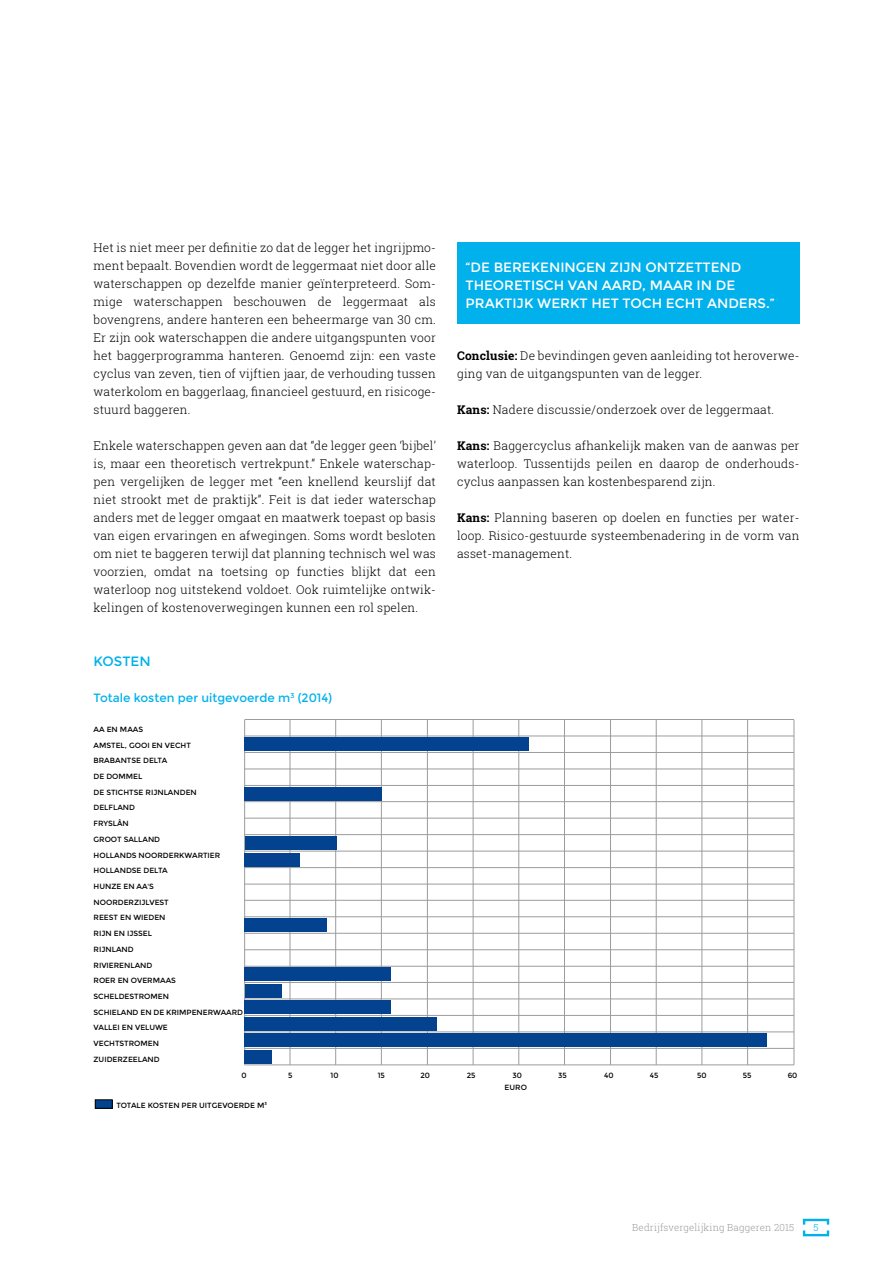
<style>
.page{position:relative;width:893px;height:1263px;background:#fff}
.page>*{position:absolute;margin:0;border:0;box-sizing:border-box;transform-origin:0 0}
.H2__wit{font:13.5px/18px "Montserrat";color:#fff}
.t1{font:13.5px "Montserrat";color:#00b1eb}
.Leestekst{font:300 12px/18px "Roboto Slab";letter-spacing:.015em;color:#000;text-align:justify}
.t2{font:12px "Montserrat";color:#00b1eb}
.t3{font:300 9.75px "Roboto Slab";letter-spacing:.015em;color:#9c9c9c}
.t4{font:300 9.75px "Roboto Slab";color:#00b1eb}
.t5{font:7.5px/15.8px "Montserrat";color:#000}
.s1{font-weight:700}
</style>
<div class="page">
<svg style="left:803px;top:1219px;width:26px;height:5px"></svg>
<svg style="left:803px;top:1230px;width:26px;height:6px"></svg>
<div style="left:457px;top:243px;width:342px;height:81px;background:#00b1eb"></div>
<hr style="left:244px;top:720px;width:1px;height:345px;background:#9c9c9c">
<hr style="left:245px;top:719px;width:549px;height:1px;background:#9c9c9c">
<hr style="left:245px;top:736px;width:549px;height:1px;background:#9c9c9c">
<hr style="left:245px;top:752px;width:549px;height:1px;background:#9c9c9c">
<hr style="left:245px;top:769px;width:549px;height:1px;background:#9c9c9c">
<hr style="left:245px;top:785px;width:549px;height:1px;background:#9c9c9c">
<hr style="left:245px;top:801px;width:549px;height:1px;background:#9c9c9c">
<hr style="left:245px;top:818px;width:549px;height:1px;background:#9c9c9c">
<hr style="left:245px;top:834px;width:549px;height:1px;background:#9c9c9c">
<hr style="left:245px;top:851px;width:549px;height:1px;background:#9c9c9c">
<hr style="left:245px;top:867px;width:549px;height:1px;background:#9c9c9c">
<hr style="left:245px;top:884px;width:549px;height:1px;background:#9c9c9c">
<hr style="left:245px;top:900px;width:549px;height:1px;background:#9c9c9c">
<hr style="left:245px;top:916px;width:549px;height:1px;background:#9c9c9c">
<hr style="left:245px;top:933px;width:549px;height:1px;background:#9c9c9c">
<hr style="left:245px;top:949px;width:549px;height:1px;background:#9c9c9c">
<hr style="left:245px;top:966px;width:549px;height:1px;background:#9c9c9c">
<hr style="left:245px;top:982px;width:549px;height:1px;background:#9c9c9c">
<hr style="left:245px;top:999px;width:549px;height:1px;background:#9c9c9c">
<hr style="left:245px;top:1015px;width:549px;height:1px;background:#9c9c9c">
<hr style="left:245px;top:1032px;width:549px;height:1px;background:#9c9c9c">
<hr style="left:245px;top:1048px;width:549px;height:1px;background:#9c9c9c">
<hr style="left:290px;top:720px;width:1px;height:345px;background:#9c9c9c">
<hr style="left:335px;top:720px;width:1px;height:345px;background:#9c9c9c">
<hr style="left:381px;top:720px;width:1px;height:345px;background:#9c9c9c">
<hr style="left:427px;top:720px;width:1px;height:345px;background:#9c9c9c">
<hr style="left:473px;top:720px;width:1px;height:345px;background:#9c9c9c">
<hr style="left:519px;top:720px;width:1px;height:345px;background:#9c9c9c">
<hr style="left:564px;top:720px;width:1px;height:345px;background:#9c9c9c">
<hr style="left:610px;top:720px;width:1px;height:345px;background:#9c9c9c">
<hr style="left:656px;top:720px;width:1px;height:345px;background:#9c9c9c">
<hr style="left:702px;top:720px;width:1px;height:345px;background:#9c9c9c">
<hr style="left:747px;top:720px;width:1px;height:345px;background:#9c9c9c">
<div style="left:245px;top:738px;width:284px;height:13px;background:#03428e"></div>
<div style="left:245px;top:787px;width:137px;height:13px;background:#03428e"></div>
<div style="left:245px;top:836px;width:91px;height:14px;background:#03428e"></div>
<div style="left:245px;top:853px;width:55px;height:13px;background:#03428e"></div>
<div style="left:245px;top:918px;width:82px;height:14px;background:#03428e"></div>
<div style="left:245px;top:968px;width:146px;height:13px;background:#03428e"></div>
<div style="left:245px;top:984px;width:36px;height:13px;background:#03428e"></div>
<div style="left:245px;top:1001px;width:146px;height:13px;background:#03428e"></div>
<div style="left:245px;top:1017px;width:192px;height:13px;background:#03428e"></div>
<div style="left:245px;top:1033px;width:522px;height:14px;background:#03428e"></div>
<div style="left:245px;top:1050px;width:27px;height:13px;background:#03428e"></div>
<hr style="left:245px;top:1064px;width:549px;height:1px;background:#9c9c9c">
<hr style="left:794px;top:720px;width:1px;height:345px;background:#9c9c9c">
<div style="left:95px;top:1100px;width:17px;height:8px;background:#03428e"></div>
<div style="left:95px;top:1099px;width:18px;height:10px;border:1px solid #000"></div>
<p class="Leestekst" style="left:94px;top:238px;width:344px">Het is niet meer per definitie zo dat de legger het ingrijpmo&shy;ment bepaalt. Bovendien wordt de leggermaat niet door alle waterschappen op dezelfde manier geïnterpreteerd. Som&shy;mige waterschappen beschouwen de leggermaat als bovengrens, andere hanteren een beheermarge van 30 cm.<br>Er zijn ook waterschappen die andere uitgangspunten voor het baggerprogramma hanteren. Genoemd zijn: een vaste cyclus van zeven, tien of vijftien jaar, de verhouding tussen waterkolom en baggerlaag, financieel gestuurd, en risicoge&shy;stuurd baggeren.</p>
<p class="Leestekst" style="left:94px;top:436px;width:344px">Enkele waterschappen geven aan dat “de legger geen ‘bijbel’ is, maar een theoretisch vertrekpunt.” Enkele waterschap&shy;pen vergelijken de legger met “een knellend keurslijf dat niet strookt met de praktijk”. Feit is dat ieder waterschap anders met de legger omgaat en maatwerk toepast op basis van eigen ervaringen en afwegingen. Soms wordt besloten om niet te baggeren terwijl dat planning technisch wel was voorzien, omdat na toetsing op functies blijkt dat een waterloop nog uitstekend voldoet. Ook ruimtelijke ontwik&shy;kelingen of kostenoverwegingen kunnen een rol spelen.</p>
<h2 class="t1" style="left:94px;top:653px;width:59px">KOSTEN</h2>
<p class="t2" style="left:94px;top:690px;width:240px">Totale kosten per uitgevoerde m<sup>3</sup> (2014)</p>
<p class="t5" style="left:94px;top:721px;width:128px">AA EN MAAS<br>AMSTEL, GOOI EN VECHT<br>BRABANTSE DELTA<br>DE DOMMEL<br>DE STICHTSE RIJNLANDEN<br>DELFLAND<br>FRYSLÂN<br>GROOT SALLAND<br>HOLLANDS NOORDERKWARTIER<br>HOLLANDSE DELTA<br>HUNZE EN AA'S<br>NOORDERZIJLVEST<br>REEST EN WIEDEN<br>RIJN EN IJSSEL<br>RIJNLAND<br>RIVIERENLAND</p>
<p class="t5" style="left:94px;top:988px;width:151px">SCHELDESTROMEN<br>SCHIELAND EN DE KRIMPENERWAARD<br>VALLEI EN VELUWE<br>VECHTSTROMEN<br>ZUIDERZEELAND</p>
<p class="t5" style="left:94px;top:973px;width:84px">ROER EN OVERMAAS</p>
<p class="H2__wit" style="left:466px;top:258px;width:311px">“DE BEREKENINGEN ZIJN ONTZETTEND<br>THEORETISCH VAN AARD, MAAR IN DE<br>PRAKTIJK WERKT HET TOCH ECHT ANDERS.”</p>
<p class="Leestekst" style="left:457px;top:346px;width:344px"><span class="s1">Conclusie:</span> De bevindingen geven aanleiding tot heroverwe&shy;ging van de uitgangspunten van de legger.</p>
<p class="Leestekst" style="left:457px;top:400px;width:319px"><span class="s1">Kans:</span> Nadere discussie/onderzoek over de leggermaat.</p>
<p class="Leestekst" style="left:457px;top:436px;width:344px"><span class="s1">Kans:</span> Baggercyclus afhankelijk maken van de aanwas per waterloop. Tussentijds peilen en daarop de onderhouds&shy;cyclus aanpassen kan kostenbesparend zijn.</p>
<p class="Leestekst" style="left:457px;top:508px;width:344px"><span class="s1">Kans:</span> Planning baseren op doelen en functies per water&shy;loop. Risico-gestuurde systeembenadering in de vorm van asset-management.</p>
<p class="t5" style="left:241px;top:1067px;width:7px">0</p>
<p class="t5" style="left:288px;top:1067px;width:6px">5</p>
<p class="t5" style="left:331px;top:1067px;width:10px">10</p>
<p class="t5" style="left:378px;top:1067px;width:9px">15</p>
<p class="t5" style="left:421px;top:1067px;width:11px">20</p>
<p class="t5" style="left:467px;top:1067px;width:10px">25</p>
<p class="t5" style="left:513px;top:1067px;width:11px">30</p>
<p class="t5" style="left:558px;top:1067px;width:10px">35</p>
<p class="t5" style="left:604px;top:1067px;width:11px">40</p>
<p class="t5" style="left:650px;top:1067px;width:10px">45</p>
<p class="t5" style="left:697px;top:1067px;width:11px">50</p>
<p class="t5" style="left:743px;top:1067px;width:10px">55</p>
<p class="t5" style="left:788px;top:1067px;width:11px">60</p>
<p class="t5" style="left:116px;top:1097px;width:152px">TOTALE KOSTEN PER UITGEVOERDE M<sup>3</sup></p>
<p class="t5" style="left:505px;top:1080px;width:24px">EURO</p>
<p class="t3" style="left:632px;top:1221px;width:164px">Bedrijfsvergelijking Baggeren 2015</p>
<p class="t4" style="left:813px;top:1221px;width:7px">5</p>
</div>
